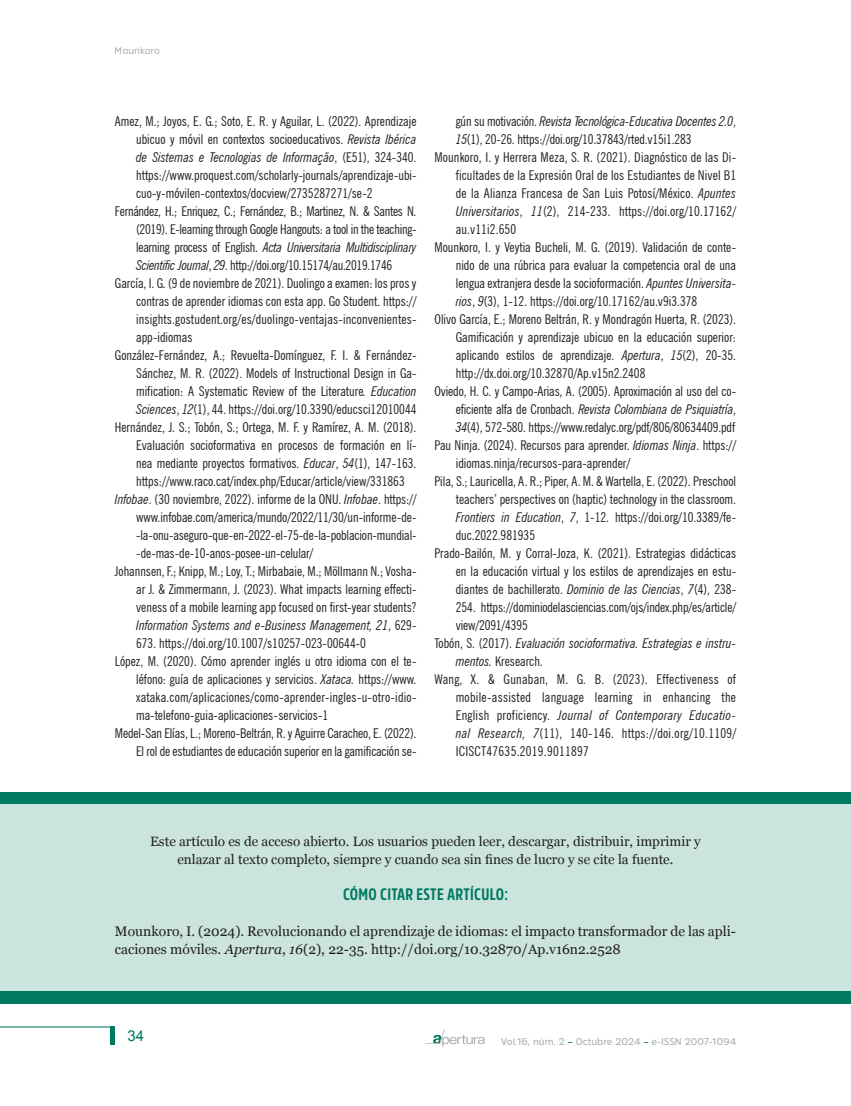
<style>
.page{position:relative;width:851px;height:1106px;background:#fff}
.page>*{position:absolute;margin:0;border:0;box-sizing:border-box;transform-origin:0 0}
.t1{font:700 16.5px "Amsi Pro Cond";letter-spacing:.02em;color:#007961}
.t2{font:15px "Arial";color:#007961}
.t3{font:13.8px/18px "Georgia";color:#221e1f}
.t4{font:condensed 13.5px "News Gothic BT";color:#221e1f}
.t5{font:italic condensed 13.5px "News Gothic BT";color:#221e1f}
.t6{font:condensed 13.5px "News Gothic BT";letter-spacing:-.02em;color:#221e1f}
.t7{font:condensed 13.5px "News Gothic BT";letter-spacing:.02em;color:#221e1f}
.t8{font:13.5px/18px "Georgia";color:#221e1f;text-align:center}
.t9{font:italic condensed 13.5px "News Gothic BT";letter-spacing:-.02em;color:#221e1f}
.t10{font:italic condensed 13.5px "News Gothic BT";letter-spacing:.02em;color:#221e1f}
.t11{font:600 9.75px "Amsi Pro";color:#b1b2b6}
.t12{font:9.75px "Amsi Pro";color:#a7a8ac}
.s1{font-style:italic}
.s2{font-style:normal}
.s3{color:#007961}
</style>
<div class="page">
<svg style="left:425px;top:1029px;width:59px;height:17px"></svg>
<hr style="left:0;top:1026px;width:114px;height:1px;background:#007961">
<div style="left:110px;top:1026px;width:5px;height:18px;background:#007961"></div>
<div style="left:0;top:792px;width:850px;height:212px;background:#007961"></div>
<div style="left:0;top:804px;width:850px;height:186px;background:#cbe4dd"></div>
<p class="t12" style="left:115px;top:44px;width:46px">Mounkoro</p>
<p class="t4" style="left:115px;top:113px;width:303px">Amez, M.; Joyos, E. G.; Soto, E. R. y Aguilar, L. (2022). Aprendizaje</p>
<p class="t4" style="left:136px;top:131px;width:282px">ubicuo y móvil en contextos socioeducativos. <span class="s1">Revista Ibérica</span></p>
<p class="t5" style="left:136px;top:149px;width:282px">de Sistemas e Tecnologias de Informação<span class="s2">, (E51), 324-340.</span></p>
<p class="t4" style="left:136px;top:167px;width:282px">https://www.proquest.com/scholarly-journals/aprendizaje-ubi-</p>
<p class="t4" style="left:136px;top:185px;width:238px">cuo-y-móvilen-contextos/docview/2735287271/se-2</p>
<p class="t6" style="left:115px;top:203px;width:303px">Fernández, H.; Enriquez, C.; Fernández, B.; Martinez, N. &amp; Santes N.</p>
<p class="t6" style="left:136px;top:221px;width:282px">(2019). E-learning through Google Hangouts: a tool in the teaching-</p>
<p class="t9" style="left:136px;top:239px;width:282px"><span class="s2">learning process of English.</span> Acta Universitaria Multidisciplinary</p>
<p class="t6" style="left:136px;top:257px;width:257px"><span class="s1">Scientific Journal</span>, <span class="s1">29</span>. http://doi.org/10.15174/au.2019.1746</p>
<p class="t4" style="left:115px;top:275px;width:303px">García, I. G. (9 de noviembre de 2021). Duolingo a examen: los pros y</p>
<p class="t4" style="left:136px;top:293px;width:282px">contras de aprender idiomas con esta app. Go Student. https://</p>
<p class="t4" style="left:136px;top:311px;width:282px">insights.gostudent.org/es/duolingo-ventajas-inconvenientes-</p>
<p class="t4" style="left:136px;top:329px;width:58px">app-idiomas</p>
<p class="t4" style="left:115px;top:347px;width:303px">González-Fernández, A.; Revuelta-Domínguez, F. I. &amp; Fernández-</p>
<p class="t4" style="left:136px;top:365px;width:282px">Sánchez, M. R. (2022). Models of Instructional Design in Ga-</p>
<p class="t4" style="left:136px;top:383px;width:282px">mification: A Systematic Review of the Literature<span class="s1">. Education</span></p>
<p class="t4" style="left:136px;top:401px;width:282px"><span class="s1">Sciences</span>, <span class="s1">12</span>(1), 44. https://doi.org/10.3390/educsci12010044</p>
<p class="t4" style="left:115px;top:419px;width:303px">Hernández, J. S.; Tobón, S.; Ortega, M. F. y Ramírez, A. M. (2018).</p>
<p class="t4" style="left:136px;top:437px;width:282px">Evaluación socioformativa en procesos de formación en lí-</p>
<p class="t4" style="left:136px;top:455px;width:282px">nea mediante proyectos formativos. <span class="s1">Educar</span>, <span class="s1">54</span>(1), 147-163.</p>
<p class="t4" style="left:136px;top:473px;width:270px">https://www.raco.cat/index.php/Educar/article/view/331863</p>
<p class="t4" style="left:115px;top:491px;width:303px"><span class="s1">Infobae</span>. (30 noviembre, 2022). informe de la ONU. <span class="s1">Infobae</span>. https://</p>
<p class="t4" style="left:136px;top:509px;width:282px">www.infobae.com/america/mundo/2022/11/30/un-informe-de-</p>
<p class="t4" style="left:136px;top:527px;width:282px">-la-onu-aseguro-que-en-2022-el-75-de-la-poblacion-mundial-</p>
<p class="t4" style="left:136px;top:545px;width:179px">-de-mas-de-10-anos-posee-un-celular/</p>
<p class="t4" style="left:115px;top:563px;width:303px">Johannsen, F.; Knipp, M.; Loy, T.; Mirbabaie, M.; Möllmann N.; Vosha-</p>
<p class="t4" style="left:136px;top:581px;width:282px">ar J. &amp; Zimmermann, J. (2023). What impacts learning effecti-</p>
<p class="t4" style="left:136px;top:599px;width:282px">veness of a mobile learning app focused on first-year students?</p>
<p class="t5" style="left:136px;top:617px;width:282px">Information Systems and e-Business Management, 21<span class="s2">, 629-</span></p>
<p class="t4" style="left:136px;top:635px;width:231px">673. https://doi.org/10.1007/s10257-023-00644-0</p>
<p class="t4" style="left:115px;top:653px;width:303px">López, M. (2020). Cómo aprender inglés u otro idioma con el te-</p>
<p class="t4" style="left:136px;top:671px;width:282px">léfono: guía de aplicaciones y servicios. <span class="s1">Xataca.</span> https://www.</p>
<p class="t4" style="left:136px;top:689px;width:282px">xataka.com/aplicaciones/como-aprender-ingles-u-otro-idio-</p>
<p class="t4" style="left:136px;top:707px;width:194px">ma-telefono-guia-aplicaciones-servicios-1</p>
<p class="t4" style="left:115px;top:725px;width:303px">Medel-San Elías, L.; Moreno-Beltrán, R. y Aguirre Caracheo, E. (2022).</p>
<p class="t4" style="left:136px;top:743px;width:282px">El rol de estudiantes de educación superior en la gamificación se-</p>
<p class="t5" style="left:455px;top:113px;width:282px"><span class="s2">gún su motivación.</span> Revista Tecnológica-Educativa Docentes 2.0<span class="s2">,</span></p>
<p class="t4" style="left:455px;top:131px;width:237px"><span class="s1">15</span>(1), 20-26. https://doi.org/10.37843/rted.v15i1.283</p>
<p class="t4" style="left:434px;top:149px;width:303px">Mounkoro, I. y Herrera Meza, S. R. (2021). Diagnóstico de las Di-</p>
<p class="t4" style="left:455px;top:167px;width:282px">ficultades de la Expresión Oral de los Estudiantes de Nivel B1</p>
<p class="t4" style="left:455px;top:185px;width:282px">de la Alianza Francesa de San Luis Potosí/México. <span class="s1">Apuntes</span></p>
<p class="t4" style="left:455px;top:203px;width:282px"><span class="s1">Universitarios</span>, <span class="s1">11</span>(2), 214-233. https://doi.org/10.17162/</p>
<p class="t4" style="left:455px;top:221px;width:62px">au.v11i2.650</p>
<p class="t4" style="left:434px;top:239px;width:303px">Mounkoro, I. y Veytia Bucheli, M. G. (2019). Validación de conte-</p>
<p class="t4" style="left:455px;top:257px;width:282px">nido de una rúbrica para evaluar la competencia oral de una</p>
<p class="t4" style="left:455px;top:275px;width:282px">lengua extranjera desde la socioformación. <span class="s1">Apuntes Universita-</span></p>
<p class="t4" style="left:455px;top:293px;width:243px"><span class="s1">rios</span>, <span class="s1">9</span>(3), 1-12. https://doi.org/10.17162/au.v9i3.378</p>
<p class="t4" style="left:434px;top:311px;width:303px">Olivo García, E.; Moreno Beltrán, R. y Mondragón Huerta, R. (2023).</p>
<p class="t4" style="left:455px;top:329px;width:282px">Gamificación y aprendizaje ubicuo en la educación superior:</p>
<p class="t4" style="left:455px;top:347px;width:282px">aplicando estilos de aprendizaje. <span class="s1">Apertura</span>, <span class="s1">15</span>(2), 20-35.</p>
<p class="t4" style="left:455px;top:365px;width:191px">http://dx.doi.org/10.32870/Ap.v15n2.2408</p>
<p class="t4" style="left:434px;top:383px;width:303px">Oviedo, H. C. y Campo-Arias, A. (2005). Aproximación al uso del co-</p>
<p class="t5" style="left:455px;top:401px;width:282px"><span class="s2">eficiente alfa de Cronbach.</span> Revista Colombiana de Psiquiatría<span class="s2">,</span></p>
<p class="t4" style="left:455px;top:419px;width:281px"><span class="s1">34</span>(4), 572-580. https://www.redalyc.org/pdf/806/80634409.pdf</p>
<p class="t4" style="left:434px;top:437px;width:303px">Pau Ninja. (2024). Recursos para aprender. <span class="s1">Idiomas Ninja</span>. https://</p>
<p class="t4" style="left:455px;top:455px;width:176px">idiomas.ninja/recursos-para-aprender/</p>
<p class="t4" style="left:434px;top:473px;width:303px">Pila, S.; Lauricella, A. R.; Piper, A. M. &amp; Wartella, E. (2022). Preschool</p>
<p class="t4" style="left:455px;top:491px;width:282px">teachers’ perspectives on (haptic) technology in the classroom.</p>
<p class="t4" style="left:455px;top:509px;width:282px"><span class="s1">Frontiers in Education</span>, <span class="s1">7</span>, 1-12. https://doi.org/10.3389/fe-</p>
<p class="t4" style="left:455px;top:527px;width:81px">duc.2022.981935</p>
<p class="t4" style="left:434px;top:545px;width:303px">Prado-Bailón, M. y Corral-Joza, K. (2021). Estrategias didácticas</p>
<p class="t4" style="left:455px;top:563px;width:282px">en la educación virtual y los estilos de aprendizajes en estu-</p>
<p class="t4" style="left:455px;top:581px;width:282px">diantes de bachillerato. <span class="s1">Dominio de las Ciencias</span>, <span class="s1">7</span>(4), 238-</p>
<p class="t4" style="left:455px;top:599px;width:282px">254. https://dominiodelasciencias.com/ojs/index.php/es/article/</p>
<p class="t4" style="left:455px;top:617px;width:73px">view/2091/4395</p>
<p class="t5" style="left:434px;top:635px;width:303px"><span class="s2">Tobón, S. (2017).</span> Evaluación socioformativa. Estrategias e instru-</p>
<p class="t4" style="left:455px;top:653px;width:88px"><span class="s1">mentos.</span> Kresearch.</p>
<p class="t7" style="left:434px;top:671px;width:303px">Wang, X. &amp; Gunaban, M. G. B. (2023). Effectiveness of</p>
<p class="t7" style="left:455px;top:689px;width:282px">mobile-assisted language learning in enhancing the</p>
<p class="t10" style="left:455px;top:707px;width:282px"><span class="s2">English proficiency.</span> Journal of Contemporary Educatio-</p>
<p class="t7" style="left:455px;top:725px;width:282px"><span class="s1">nal Research, 7</span>(11), 140-146. https://doi.org/10.1109/</p>
<p class="t7" style="left:455px;top:743px;width:134px">ICISCT47635.2019.9011897</p>
<p class="t8" style="left:150px;top:832px;width:552px">Este artículo es de acceso abierto. Los usuarios pueden leer, descargar, distribuir, imprimir y enlazar al texto completo, siempre y cuando sea sin fines de lucro y se cite la fuente.</p>
<p class="t1" style="left:343px;top:883px;width:166px">CÓMO CITAR ESTE ARTÍCULO:</p>
<p class="t3" style="left:115px;top:922px;width:622px">Mounkoro, I. (2024). Revolucionando el aprendizaje de idiomas: el impacto transformador de las apli&shy;caciones móviles. <span class="s1">Apertura</span>, <span class="s1">16</span>(2), 22-35. http://doi.org/10.32870/Ap.v16n2.2528</p>
<p class="t2" style="left:127px;top:1026px;width:18px">34</p>
<p class="t11" style="left:501px;top:1035px;width:237px">Vol.16, núm. 2 <span class="s3">–</span> Octubre 2024 <span class="s3">–</span> e-ISSN 2007-1094</p>
</div>
